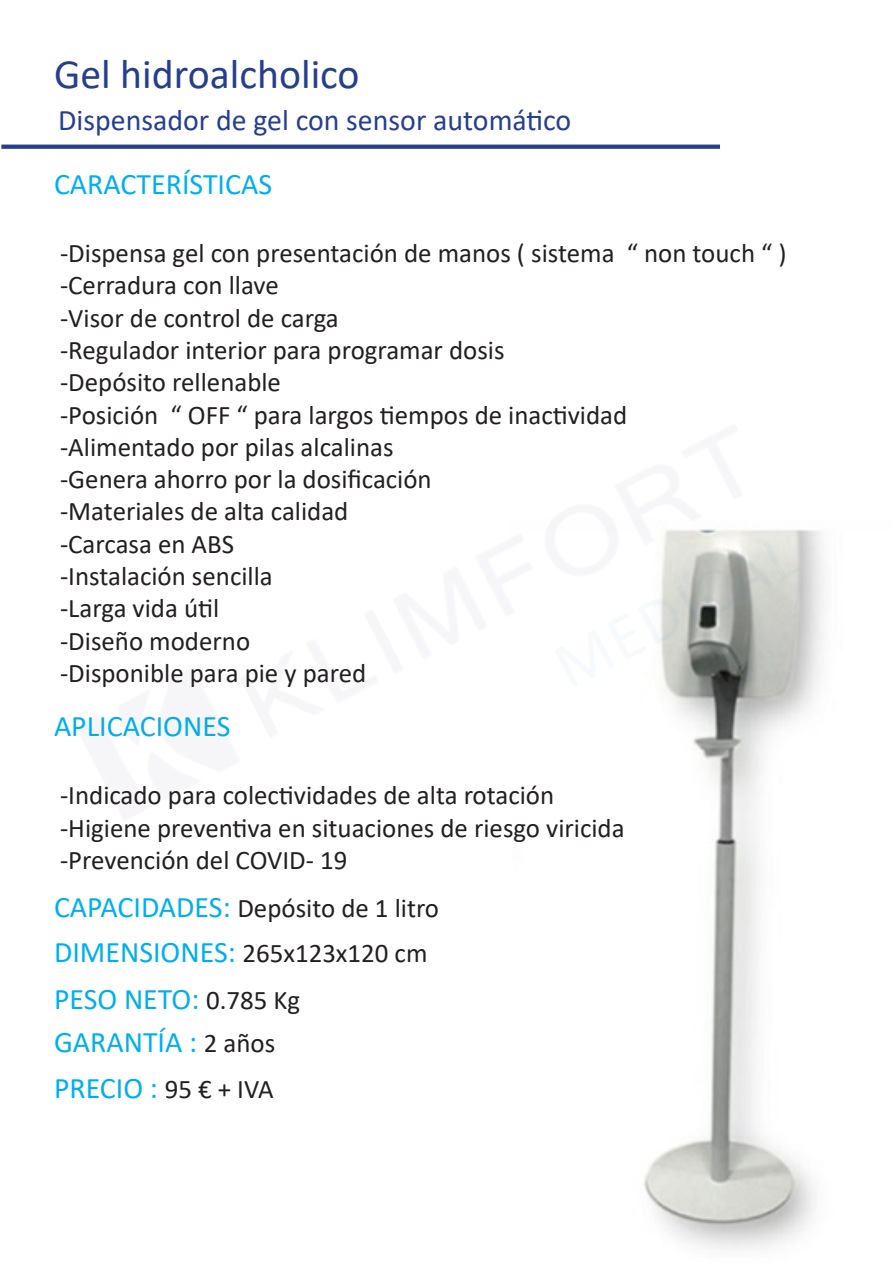
<style>
.page{position:relative;width:893px;height:1263px;background:#fff}
.page>*{position:absolute;margin:0;border:0;box-sizing:border-box;transform-origin:0 0}
.t1{font:41.85px "Calibri";color:#253f8e}
.t2{font:29.85px/42.5px "Calibri";color:#00aeef}
.t3{font:29.85px "Calibri";color:#253f8e}
.t4{font:26.85px/32.2px "Calibri";color:#231f20}
.s1{font-size:29.85px;color:#00aeef}
.s2{font-size:26.85px;color:#231f20}
</style>
<div class="page">
<img style="left:644px;top:951px;width:172px;height:299px">
<img style="left:652px;top:529px;width:173px;height:422px">
<svg style="left:1px;top:145px;width:719px;height:4px;fill:#253f8e"></svg>
<h1 class="t1" style="left:54px;top:45px;width:307px">Gel hidroalcholico</h1>
<p class="t3" style="left:58px;top:99px;width:515px">Dispensador de gel con sensor automático</p>
<p class="t2" style="left:54px;top:162px;width:220px">CARACTERÍSTICAS</p>
<p class="t4" style="left:60px;top:236px;width:728px">-Dispensa gel con presentación de manos ( sistema “ non touch “ ) -Cerradura con llave<br>-Visor de control de carga<br>-Regulador interior para programar dosis<br>-Depósito rellenable<br>-Posición “ OFF “ para largos tiempos de inactividad<br>-Alimentado por pilas alcalinas<br>-Genera ahorro por la dosificación<br>-Materiales de alta calidad<br>-Carcasa en ABS<br>-Instalación sencilla<br>-Larga vida útil<br>-Diseño moderno<br>-Disponible para pie y pared</p>
<p class="t2" style="left:54px;top:704px;width:178px">APLICACIONES</p>
<p class="t4" style="left:60px;top:779px;width:566px">-Indicado para colectividades de alta rotación -Higiene preventiva en situaciones de riesgo viricida -Prevención del COVID- 19</p>
<p class="t4" style="left:54px;top:884px;width:387px;line-height:45.5px"><span class="s1">CAPACIDADES:</span> Depósito de 1 litro<br><span class="s1">DIMENSIONES:</span> 265x123x120 cm</p>
<p class="t2" style="left:54px;top:977px;width:248px">PESO NETO: <span class="s2">0.785 Kg<br></span>GARANTÍA : <span class="s2">2 años</span></p>
<p class="t2" style="left:54px;top:1066px;width:221px">PRECIO : <span class="s2">95 € + IVA</span></p>
</div>
